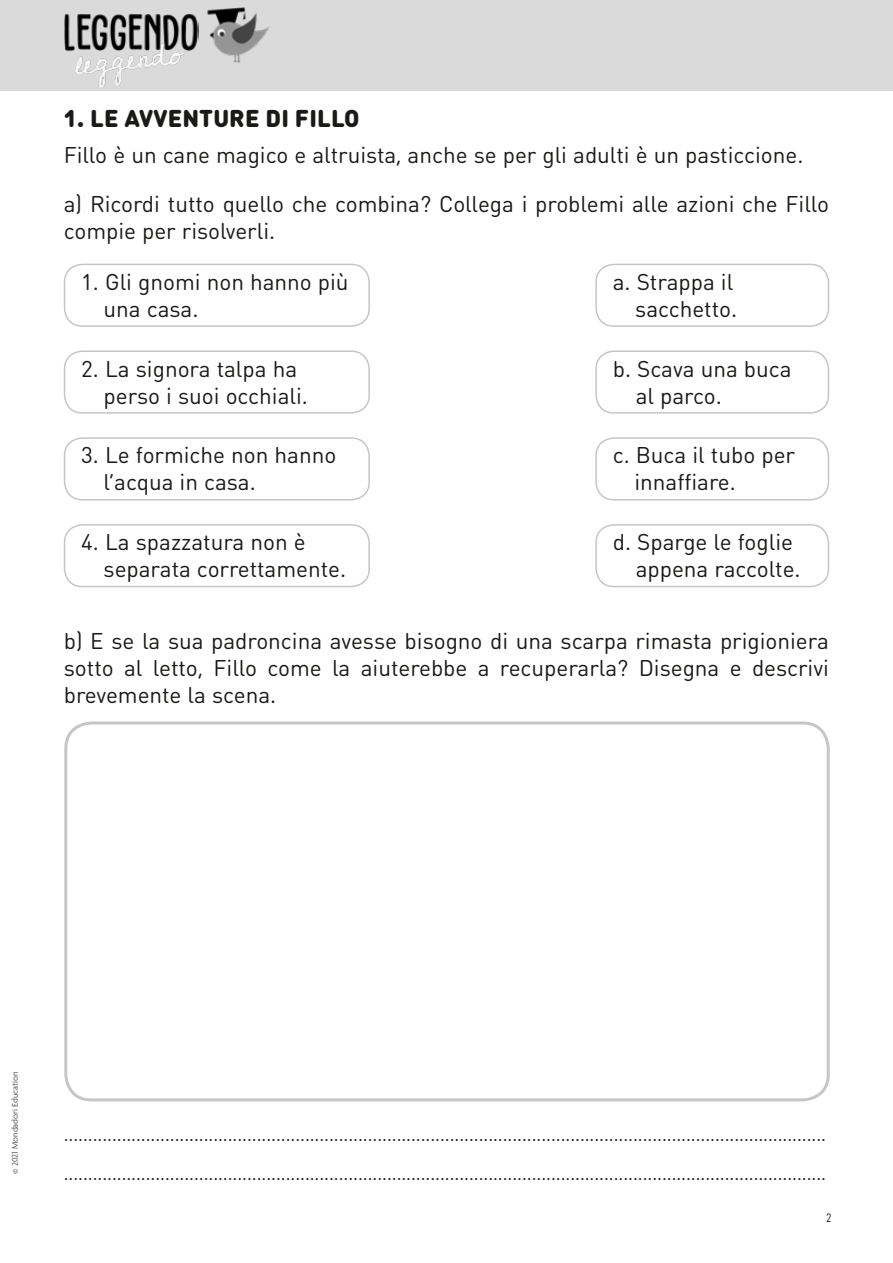
<style>
.page{position:relative;width:893px;height:1263px;background:#fff}
.page>*{position:absolute;margin:0;border:0;box-sizing:border-box;transform-origin:0 0}
.t1{font:900 24px "DIN Round Pro";letter-spacing:.005em;color:#1a1a18}
.t2{font:22.5px/27px "DIN Round Pro";color:#1a1a18}
.t3{font:18px/39px "DIN Round Pro";color:#1a1a18}
.t4{font:12px "DIN Round Pro";color:#1a1a18;scale:.85 1}
.t5{font:9px "Agenda";color:#565656}
</style>
<div class="page">
<div style="left:0;top:0;width:893px;height:91px;background:#dadada"></div>
<img style="left:207px;top:7px;width:62px;height:56px">
<img style="left:64px;top:13px;width:134px;height:74px">
<div style="left:64px;top:264px;width:306px;height:63px;border:2px solid #c5c6c6;border-radius:18px"></div>
<div style="left:595px;top:264px;width:234px;height:63px;border:2px solid #c5c6c6;border-radius:18px"></div>
<div style="left:64px;top:350px;width:306px;height:64px;border:2px solid #c5c6c6;border-radius:18px"></div>
<div style="left:595px;top:350px;width:234px;height:64px;border:2px solid #c5c6c6;border-radius:18px"></div>
<div style="left:64px;top:437px;width:306px;height:63px;border:2px solid #c5c6c6;border-radius:18px"></div>
<div style="left:595px;top:437px;width:234px;height:63px;border:2px solid #c5c6c6;border-radius:18px"></div>
<div style="left:64px;top:524px;width:306px;height:63px;border:2px solid #c5c6c6;border-radius:18px"></div>
<div style="left:595px;top:524px;width:234px;height:63px;border:2px solid #c5c6c6;border-radius:18px"></div>
<div style="left:64px;top:721px;width:766px;height:380px;border:3px solid #c5c6c6;border-radius:26px"></div>
<p class="t1" style="left:64px;top:101px;width:297px">1. LE AVVENTURE DI FILLO</p>
<p class="t2" style="left:64px;top:130px;width:767px;line-height:48.6px">Fillo è un cane magico e altruista, anche se per gli adulti è un pasticcione.<br>a) Ricordi tutto quello che combina? Collega i problemi alle azioni che Fillo</p>
<p class="t2" style="left:64px;top:216px;width:213px">compie per risolverli.</p>
<p class="t2" style="left:104px;top:267px;width:247px;text-indent:-22px">1. Gli gnomi non hanno più una casa.</p>
<p class="t2" style="left:613px;top:267px;width:126px;text-align:right">a. Strappa il sacchetto.</p>
<p class="t2" style="left:104px;top:354px;width:206px;text-indent:-22px">2. La signora talpa ha perso i suoi occhiali.</p>
<p class="t2" style="left:636px;top:354px;width:157px;text-indent:-23px">b. Scava una buca al parco.</p>
<p class="t2" style="left:104px;top:441px;width:234px;text-indent:-22px">3. Le formiche non hanno l’acqua in casa.</p>
<p class="t2" style="left:634px;top:441px;width:162px;text-indent:-22px">c. Buca il tubo per innaffiare.</p>
<p class="t2" style="left:104px;top:528px;width:244px;text-indent:-22px">4. La spazzatura non è separata correttamente.</p>
<p class="t2" style="left:636px;top:528px;width:166px;text-indent:-23px">d. Sparge le foglie appena raccolte.</p>
<p class="t2" style="left:64px;top:626px;width:767px;text-align:justify">b) E se la sua padroncina avesse bisogno di una scarpa rimasta prigioniera sotto al letto, Fillo come la aiuterebbe a recuperarla? Disegna e descrivi brevemente la scena.</p>
<p class="t5" style="left:10px;top:1174px;width:104px;rotate:-90deg">© 2021 Mondadori Education</p>
<p class="t3" style="left:64px;top:1115px;width:764px">.............................................................................................................................................................. ..............................................................................................................................................................</p>
<p class="t4" style="left:826px;top:1210px;width:8px">2</p>
</div>
